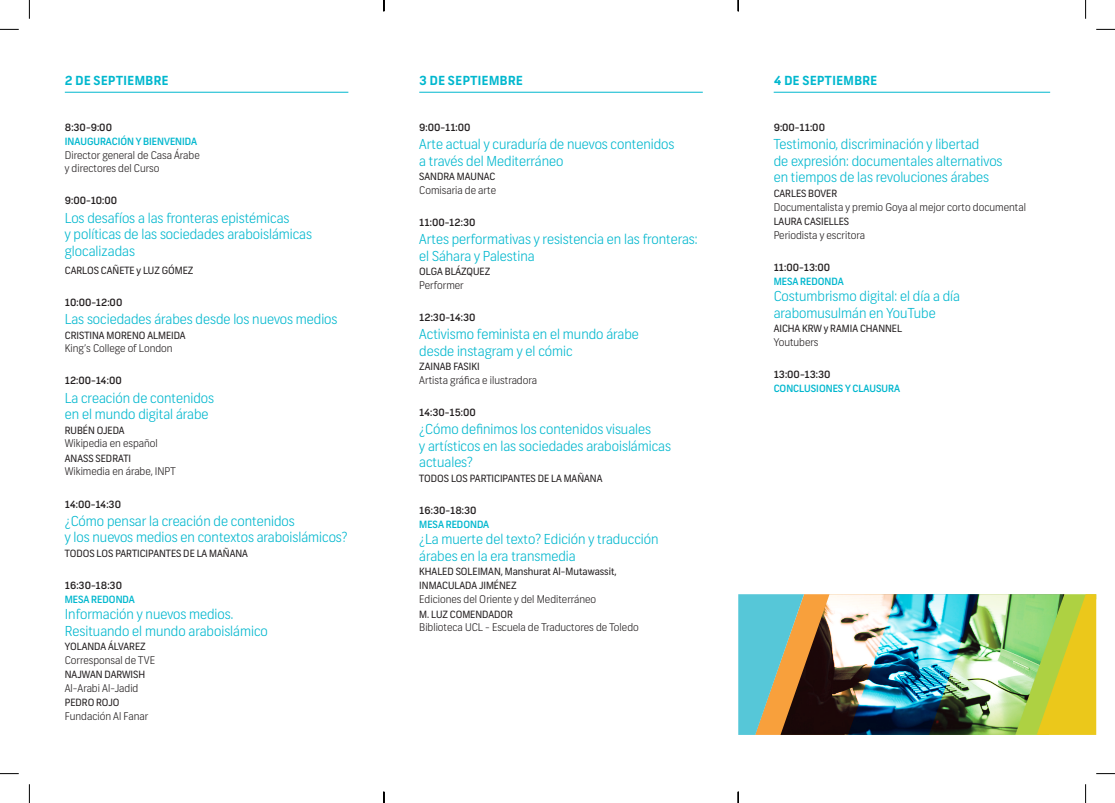
<style>
.page{position:relative;width:1115px;height:803px;background:#fff}
.page>*{position:absolute;margin:0;border:0;box-sizing:border-box;transform-origin:0 0}
.TITULO{font:300 13.75px/16.5px "Frank";color:#00b7ce}
.fecha{font:700 12.5px "Frank";letter-spacing:.04em;color:#00b7ce}
.CARGOS{font:300 10.62px "Frank";color:#231f20}
.AUTOR{font:10px/14.4px "Frank";color:#231f20}
.HORA{font:500 10px "Frank";color:#231f20}
.MESA_REDONDA{font:500 10px "Frank";color:#00b7ce}
</style>
<div class="page">
<hr style="left:65px;top:92px;width:283px;height:1px;background:#00b7ce">
<hr style="left:773px;top:92px;width:277px;height:1px;background:#00b7ce">
<hr style="left:419px;top:92px;width:284px;height:1px;background:#00b7ce">
<img style="left:738px;top:594px;width:358px;height:141px">
<svg style="left:0;top:29px;width:19px;height:1px"></svg>
<svg style="left:1096px;top:29px;width:19px;height:1px"></svg>
<svg style="left:0;top:773px;width:19px;height:1px"></svg>
<svg style="left:1096px;top:773px;width:19px;height:1px"></svg>
<svg style="left:29px;top:0;width:1px;height:19px"></svg>
<svg style="left:29px;top:784px;width:1px;height:19px"></svg>
<svg style="left:1085px;top:0;width:1px;height:19px"></svg>
<svg style="left:1085px;top:784px;width:1px;height:19px"></svg>
<svg style="left:737px;top:0;width:2px;height:11px"></svg>
<svg style="left:737px;top:792px;width:2px;height:11px"></svg>
<p class="fecha" style="left:65px;top:73px;width:105px">2 DE SEPTIEMBRE</p>
<p class="HORA" style="left:65px;top:121px;width:49px">8:30-9:00</p>
<p class="MESA_REDONDA" style="left:65px;top:135px;width:134px">INAUGURACIÓN Y BIENVENIDA</p>
<p class="CARGOS" style="left:65px;top:148px;width:136px">Director general de Casa Árabe</p>
<p class="CARGOS" style="left:65px;top:162px;width:96px">y directores del Curso</p>
<p class="HORA" style="left:65px;top:195px;width:54px">9:00-10:00</p>
<p class="TITULO" style="left:65px;top:210px;width:249px">Los desafíos a las fronteras epistémicas<br>y políticas de las sociedades araboislámicas glocalizadas</p>
<p class="AUTOR" style="left:65px;top:263px;width:130px">CARLOS CAÑETE y LUZ GÓMEZ</p>
<p class="HORA" style="left:65px;top:296px;width:59px">10:00-12:00</p>
<p class="TITULO" style="left:65px;top:311px;width:274px">Las sociedades árabes desde los nuevos medios</p>
<p class="AUTOR" style="left:65px;top:328px;width:122px">CRISTINA MORENO ALMEIDA</p>
<p class="CARGOS" style="left:65px;top:342px;width:109px">King’s College of London</p>
<p class="HORA" style="left:65px;top:375px;width:58px">12:00-14:00</p>
<p class="TITULO" style="left:65px;top:390px;width:151px">La creación de contenidos en el mundo digital árabe</p>
<p class="AUTOR" style="left:65px;top:423px;width:61px">RUBÉN OJEDA</p>
<p class="CARGOS" style="left:65px;top:437px;width:94px">Wikipedia en español</p>
<p class="AUTOR" style="left:65px;top:451px;width:68px">ANASS SEDRATI</p>
<p class="CARGOS" style="left:65px;top:465px;width:112px">Wikimedia en árabe, INPT</p>
<p class="HORA" style="left:65px;top:498px;width:58px">14:00-14:30</p>
<p class="TITULO" style="left:65px;top:513px;width:284px">¿Cómo pensar la creación de contenidos<br>y los nuevos medios en contextos araboislámicos?</p>
<p class="AUTOR" style="left:65px;top:546px;width:185px">TODOS LOS PARTICIPANTES DE LA MAÑANA</p>
<p class="HORA" style="left:65px;top:579px;width:59px">16:30-18:30</p>
<p class="MESA_REDONDA" style="left:65px;top:593px;width:72px">MESA REDONDA</p>
<p class="TITULO" style="left:65px;top:606px;width:205px">Información y nuevos medios.<br>Resituando el mundo araboislámico</p>
<p class="AUTOR" style="left:65px;top:639px;width:82px">YOLANDA ÁLVAREZ</p>
<p class="CARGOS" style="left:65px;top:653px;width:92px">Corresponsal de TVE</p>
<p class="AUTOR" style="left:65px;top:667px;width:82px">NAJWAN DARWISH</p>
<p class="CARGOS" style="left:65px;top:681px;width:75px">Al-Arabi Al-Jadid</p>
<p class="AUTOR" style="left:65px;top:696px;width:56px">PEDRO ROJO</p>
<p class="CARGOS" style="left:65px;top:710px;width:85px">Fundación Al Fanar</p>
<p class="fecha" style="left:419px;top:73px;width:105px">3 DE SEPTIEMBRE</p>
<p class="HORA" style="left:419px;top:121px;width:53px">9:00-11:00</p>
<p class="TITULO" style="left:419px;top:136px;width:257px">Arte actual y curaduría de nuevos contenidos a través del Mediterráneo</p>
<p class="AUTOR" style="left:419px;top:170px;width:78px">SANDRA MAUNAC</p>
<p class="CARGOS" style="left:419px;top:184px;width:78px">Comisaria de arte</p>
<p class="HORA" style="left:419px;top:216px;width:58px">11:00-12:30</p>
<p class="TITULO" style="left:419px;top:231px;width:280px">Artes performativas y resistencia en las fronteras: el Sáhara y Palestina</p>
<p class="AUTOR" style="left:419px;top:265px;width:72px">OLGA BLÁZQUEZ</p>
<p class="CARGOS" style="left:419px;top:279px;width:46px">Performer</p>
<p class="HORA" style="left:419px;top:311px;width:58px">12:30-14:30</p>
<p class="TITULO" style="left:419px;top:326px;width:221px">Activismo feminista en el mundo árabe desde instagram y el cómic</p>
<p class="AUTOR" style="left:419px;top:360px;width:62px">ZAINAB FASIKI</p>
<p class="CARGOS" style="left:419px;top:374px;width:119px">Artista gráfica e ilustradora</p>
<p class="HORA" style="left:419px;top:406px;width:58px">14:30-15:00</p>
<p class="TITULO" style="left:419px;top:421px;width:253px">¿Cómo definimos los contenidos visuales<br>y artísticos en las sociedades araboislámicas actuales?</p>
<p class="AUTOR" style="left:419px;top:471px;width:185px">TODOS LOS PARTICIPANTES DE LA MAÑANA</p>
<p class="HORA" style="left:419px;top:504px;width:59px">16:30-18:30</p>
<p class="MESA_REDONDA" style="left:419px;top:518px;width:72px">MESA REDONDA</p>
<p class="TITULO" style="left:419px;top:531px;width:241px">¿La muerte del texto? Edición y traducción árabes en la era transmedia</p>
<p class="AUTOR" style="left:419px;top:564px;width:199px">KHALED SOLEIMAN, Manshurat Al-Mutawassit,<br>INMACULADA JIMÉNEZ</p>
<p class="CARGOS" style="left:419px;top:593px;width:178px">Ediciones del Oriente y del Mediterráneo</p>
<p class="AUTOR" style="left:419px;top:607px;width:95px">M. LUZ COMENDADOR</p>
<p class="CARGOS" style="left:419px;top:621px;width:221px">Biblioteca UCL - Escuela de Traductores de Toledo</p>
<p class="fecha" style="left:773px;top:73px;width:105px">4 DE SEPTIEMBRE</p>
<p class="HORA" style="left:773px;top:121px;width:53px">9:00-11:00</p>
<p class="TITULO" style="left:773px;top:136px;width:230px">Testimonio, discriminación y libertad<br>de expresión: documentales alternativos en tiempos de las revoluciones árabes</p>
<p class="AUTOR" style="left:773px;top:186px;width:65px">CARLES BOVER</p>
<p class="CARGOS" style="left:773px;top:200px;width:254px">Documentalista y premio Goya al mejor corto documental</p>
<p class="AUTOR" style="left:773px;top:214px;width:77px">LAURA CASIELLES</p>
<p class="CARGOS" style="left:773px;top:228px;width:93px">Periodista y escritora</p>
<p class="HORA" style="left:773px;top:261px;width:58px">11:00-13:00</p>
<p class="MESA_REDONDA" style="left:773px;top:275px;width:72px">MESA REDONDA</p>
<p class="TITULO" style="left:773px;top:288px;width:188px">Costumbrismo digital: el día a día arabomusulmán en YouTube</p>
<p class="AUTOR" style="left:773px;top:321px;width:130px">AICHA KRW y RAMIA CHANNEL</p>
<p class="CARGOS" style="left:773px;top:335px;width:46px">Youtubers</p>
<p class="HORA" style="left:773px;top:368px;width:58px">13:00-13:30</p>
<p class="MESA_REDONDA" style="left:773px;top:382px;width:128px">CONCLUSIONES Y CLAUSURA</p>
</div>
